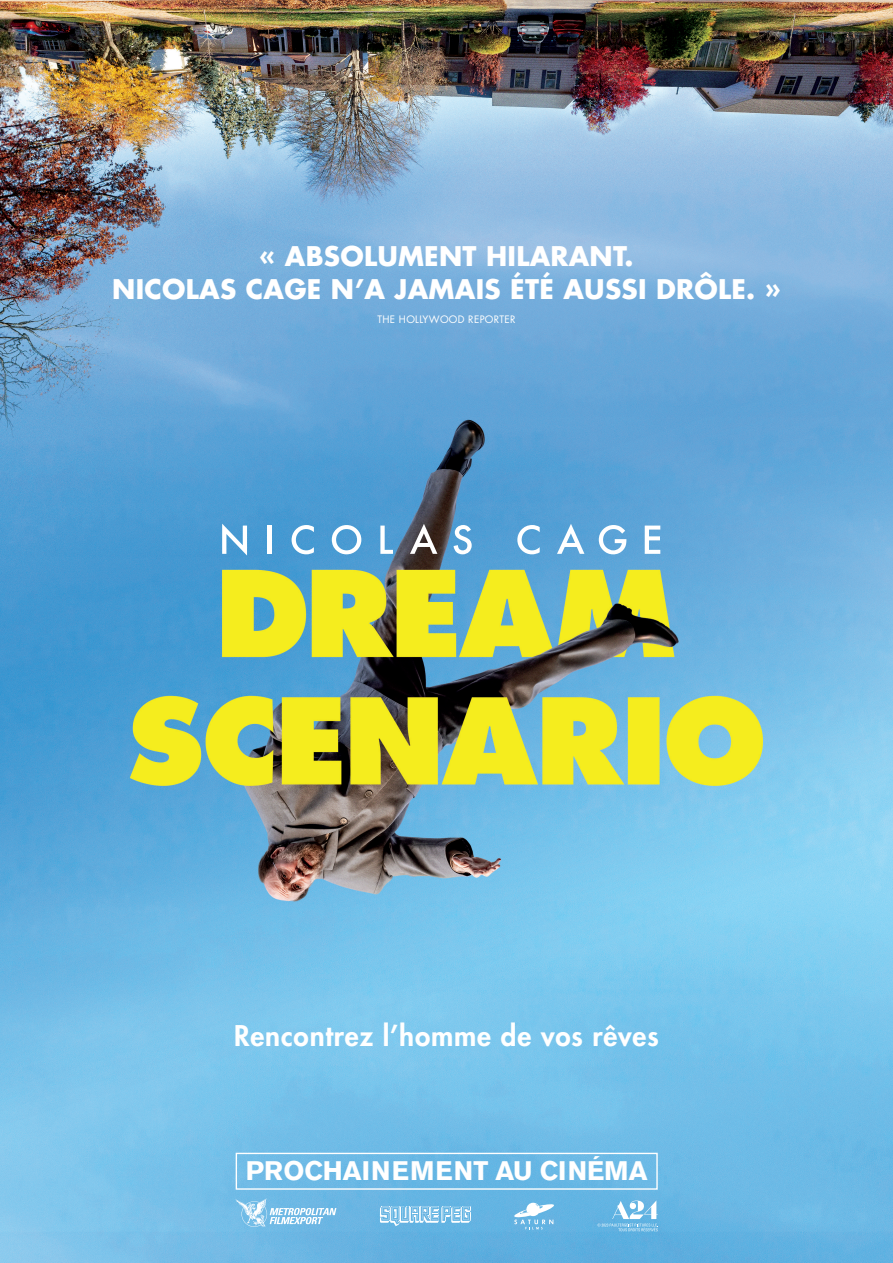
<style>
.page{position:relative;width:893px;height:1263px;background:#fff}
.page>*{position:absolute;margin:0;border:0;box-sizing:border-box;transform-origin:0 0}
.t1{font:800 27.75px "Futura Std";letter-spacing:.03em;color:#fff}
.t2{font:700 26.7px "Akzidenz Grotesk BE";color:#fff}
.t3{font:700 26.4px/33.8px "Futura Std";letter-spacing:.01em;color:#fff;text-align:center}
.t4{font:10.05px "Futura Std";letter-spacing:.03em;color:#fff}
</style>
<div class="page">
<img style="left:0;top:0;width:893px;height:1263px">
<svg style="left:222px;top:524px;width:25px;height:32px"></svg>
<div style="left:267px;top:526px;width:5px;height:28px;background:#fff"></div>
<svg style="left:292px;top:525px;width:22px;height:29px"></svg>
<svg style="left:332px;top:525px;width:29px;height:29px"></svg>
<svg style="left:380px;top:526px;width:13px;height:28px"></svg>
<svg style="left:410px;top:524px;width:27px;height:30px"></svg>
<svg style="left:454px;top:525px;width:18px;height:29px"></svg>
<svg style="left:517px;top:525px;width:23px;height:29px"></svg>
<svg style="left:557px;top:524px;width:27px;height:30px"></svg>
<svg style="left:599px;top:525px;width:27px;height:29px"></svg>
<svg style="left:645px;top:526px;width:15px;height:28px"></svg>
<svg style="left:236px;top:1198px;width:100px;height:29px;background:#92caeb"></svg>
<svg style="left:380px;top:1206px;width:91px;height:20px;background:#96cceb"></svg>
<svg style="left:513px;top:1203px;width:42px;height:26px"></svg>
<svg style="left:597px;top:1200px;width:61px;height:31px;background:#84c3e8"></svg>
<div style="left:236px;top:1153px;width:422px;height:37px;border:1px solid #fff"></div>
<p class="t3" style="left:112px;top:238px;width:670px">« ABSOLUMENT HILARANT.<br>NICOLAS CAGE N’A JAMAIS ÉTÉ AUSSI DRÔLE. »</p>
<p class="t4" style="left:377px;top:313px;width:139px">THE HOLLYWOOD REPORTER</p>
<p class="t1" style="left:234px;top:1018px;width:426px">Rencontrez l’homme de vos rêves</p>
<p class="t2" style="left:246px;top:1155px;width:403px">PROCHAINEMENT AU CINÉMA</p>
</div>
